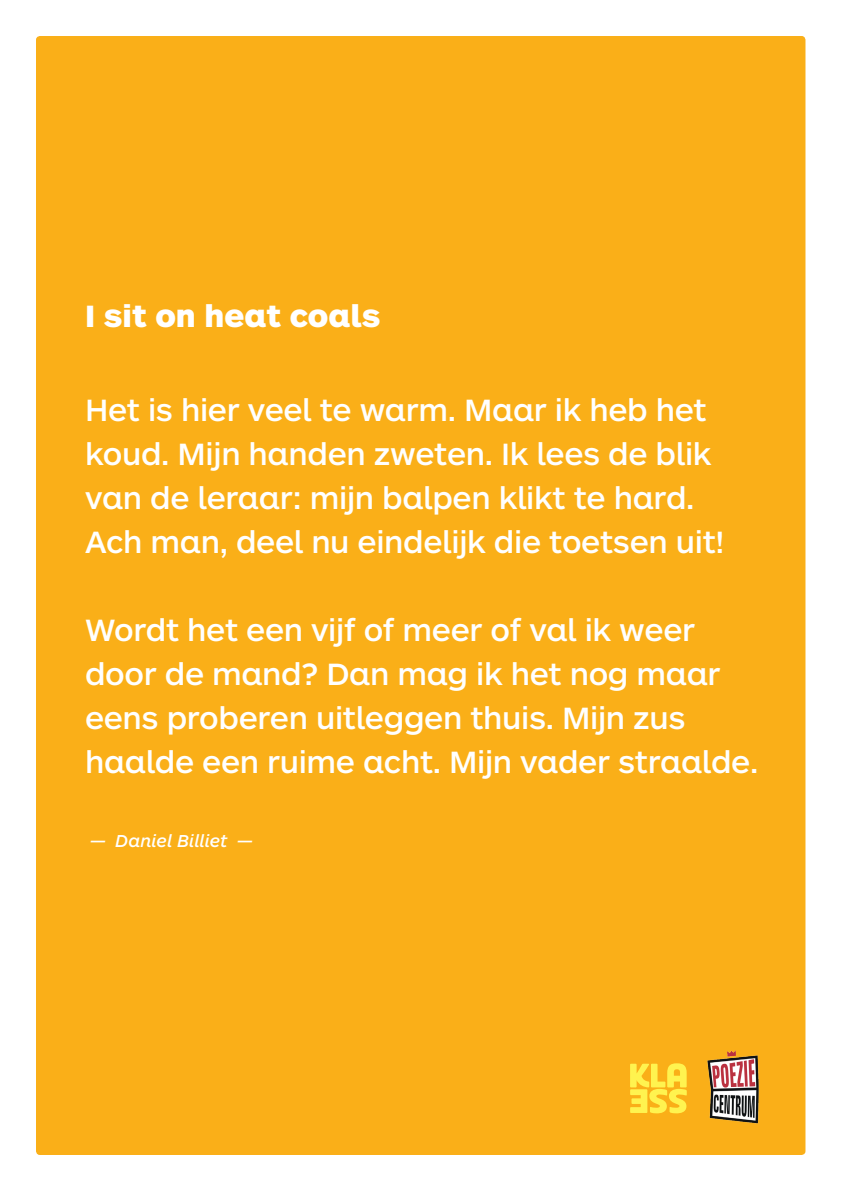
<style>
.page{position:relative;width:842px;height:1191px;background:#fff}
.page>*{position:absolute;margin:0;border:0;box-sizing:border-box;transform-origin:0 0}
.t1{font:500 32px/44px "ARS Maquette Pro";letter-spacing:-.01em;color:#fff}
.t2{font:900 32px "ARS Maquette Pro";color:#fff}
.t3{font:italic 500 18px "ARS Maquette Pro";color:#fff}
</style>
<div class="page">
<div style="left:36px;top:36px;width:769px;height:1119px;background:#faaf18;border-radius:4px"></div>
<svg style="left:630px;top:1063px;width:57px;height:50px"></svg>
<img style="left:707px;top:1050px;width:52px;height:73px">
<p class="t2" style="left:85px;top:295px;width:297px">I sit on heat coals</p>
<p class="t1" style="left:85px;top:386px;width:641px">Het is hier veel te warm. Maar ik heb het koud. Mijn handen zweten. Ik lees de blik van de leraar: mijn balpen klikt te hard.<br>Ach man, deel nu eindelijk die toetsen uit!</p>
<p class="t1" style="left:85px;top:606px;width:675px">Wordt het een vijf of meer of val ik weer door de mand? Dan mag ik het nog maar eens proberen uitleggen thuis. Mijn zus haalde een ruime acht. Mijn vader straalde.</p>
<p class="t3" style="left:90px;top:829px;width:165px">— Daniel Billiet —</p>
</div>
